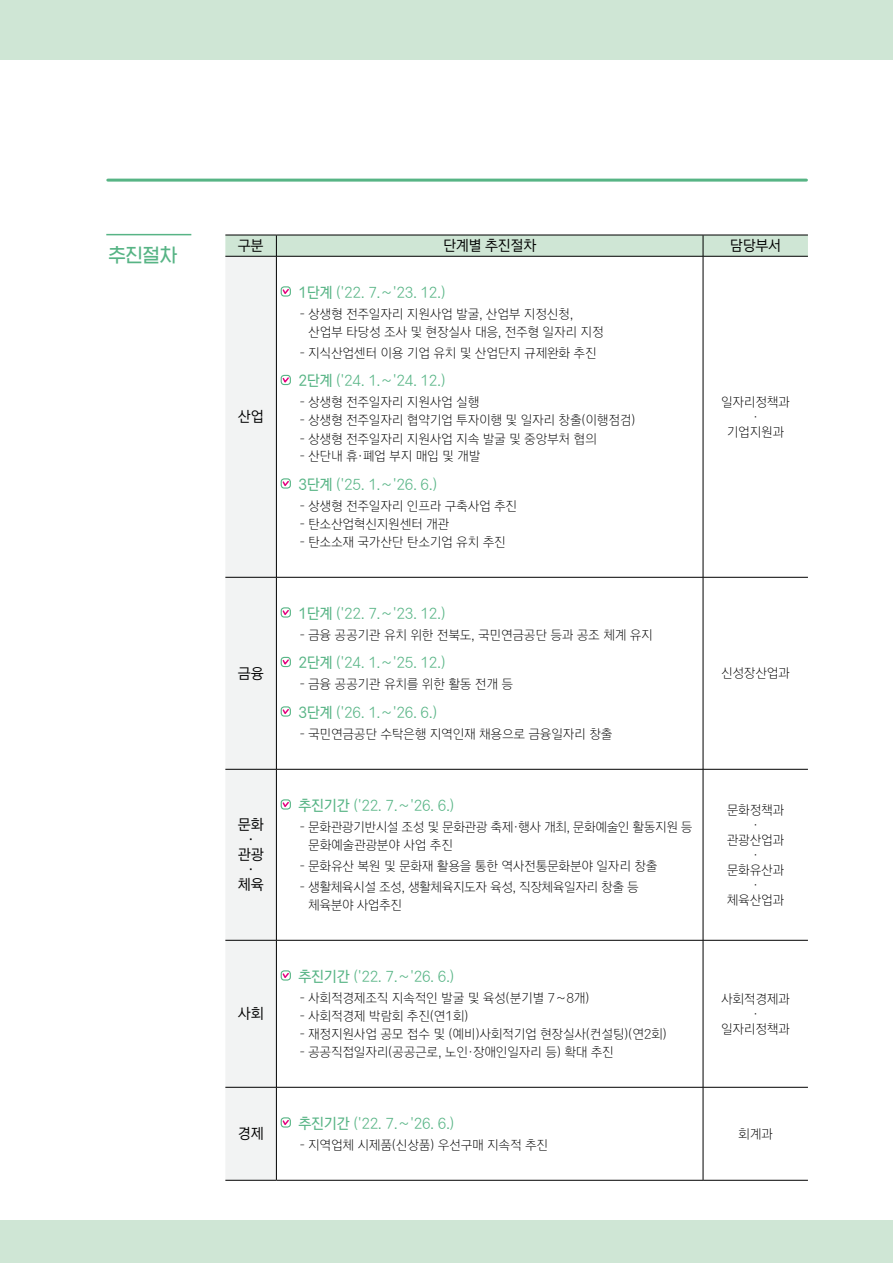
<style>
.page{position:relative;width:893px;height:1263px;background:#fff}
.page>*{position:absolute;margin:0;border:0;box-sizing:border-box;transform-origin:0 0}
.t1{font:19.5px "HGG Gothicssi 60 g";color:#57b485}
.t2{font:15px "Typo S Si Gothic 120";letter-spacing:-.025em;color:#57b485;scale:.96 1}
.t3{font:15px/15px "Typo S Si Gothic 130";letter-spacing:-.025em;color:#000;text-align:center;scale:.96 1}
.t4{font:13.5px/15px "Typo S Si Gothic 110";letter-spacing:-.025em;color:#000;scale:.96 1}
.s1{font-family:"Typo S Si Gothic 140"}
</style>
<div class="page">
<div style="left:0;top:0;width:893px;height:60px;background:#cfe6d5"></div>
<div style="left:0;top:1220px;width:893px;height:43px;background:#cfe6d5"></div>
<hr style="left:108px;top:179px;width:698px;height:3px;background:#57b485">
<hr style="left:106px;top:234px;width:85px;height:1px;background:#57b485">
<div style="left:225px;top:257px;width:51px;height:923px;background:#f2f3f3"></div>
<div style="left:225px;top:236px;width:583px;height:20px;background:#cfe6d5"></div>
<hr style="left:225px;top:256px;width:51px;height:1px;background:#000">
<hr style="left:276px;top:256px;width:427px;height:1px;background:#000">
<hr style="left:276px;top:256px;width:1px;height:321px;background:#000">
<hr style="left:703px;top:256px;width:105px;height:1px;background:#000">
<hr style="left:703px;top:256px;width:1px;height:321px;background:#000">
<hr style="left:225px;top:577px;width:51px;height:1px;background:#000">
<hr style="left:276px;top:577px;width:427px;height:1px;background:#000">
<hr style="left:276px;top:577px;width:1px;height:192px;background:#000">
<hr style="left:703px;top:577px;width:105px;height:1px;background:#000">
<hr style="left:703px;top:577px;width:1px;height:192px;background:#000">
<hr style="left:225px;top:769px;width:51px;height:1px;background:#000">
<hr style="left:276px;top:769px;width:427px;height:1px;background:#000">
<hr style="left:276px;top:769px;width:1px;height:171px;background:#000">
<hr style="left:703px;top:769px;width:105px;height:1px;background:#000">
<hr style="left:703px;top:769px;width:1px;height:171px;background:#000">
<hr style="left:225px;top:940px;width:51px;height:1px;background:#000">
<hr style="left:276px;top:940px;width:427px;height:1px;background:#000">
<hr style="left:276px;top:940px;width:1px;height:147px;background:#000">
<hr style="left:703px;top:940px;width:105px;height:1px;background:#000">
<hr style="left:703px;top:940px;width:1px;height:147px;background:#000">
<hr style="left:225px;top:1087px;width:51px;height:1px;background:#000">
<hr style="left:276px;top:1087px;width:427px;height:1px;background:#000">
<hr style="left:276px;top:1087px;width:1px;height:93px;background:#000">
<hr style="left:703px;top:1087px;width:105px;height:1px;background:#000">
<hr style="left:703px;top:1087px;width:1px;height:93px;background:#000">
<hr style="left:225px;top:235px;width:51px;height:1px;background:#000">
<hr style="left:276px;top:235px;width:427px;height:1px;background:#000">
<hr style="left:703px;top:235px;width:105px;height:1px;background:#000">
<hr style="left:225px;top:1180px;width:51px;height:1px;background:#000">
<hr style="left:276px;top:1180px;width:427px;height:1px;background:#000">
<hr style="left:703px;top:1180px;width:105px;height:1px;background:#000">
<div style="left:281px;top:286px;width:10px;height:11px;border:1px solid #57b485;border-radius:3px"></div>
<svg style="left:281px;top:287px;width:9px;height:9px"></svg>
<div style="left:281px;top:375px;width:10px;height:10px;border:1px solid #57b485;border-radius:3px"></div>
<svg style="left:281px;top:376px;width:9px;height:9px"></svg>
<div style="left:281px;top:478px;width:10px;height:11px;border:1px solid #57b485;border-radius:3px"></div>
<svg style="left:281px;top:479px;width:9px;height:9px"></svg>
<div style="left:281px;top:607px;width:10px;height:11px;border:1px solid #57b485;border-radius:3px"></div>
<svg style="left:281px;top:608px;width:9px;height:9px"></svg>
<div style="left:281px;top:657px;width:10px;height:10px;border:1px solid #57b485;border-radius:3px"></div>
<svg style="left:281px;top:658px;width:9px;height:9px"></svg>
<div style="left:281px;top:706px;width:10px;height:11px;border:1px solid #57b485;border-radius:3px"></div>
<svg style="left:281px;top:707px;width:9px;height:9px"></svg>
<div style="left:281px;top:799px;width:10px;height:10px;border:1px solid #57b485;border-radius:3px"></div>
<svg style="left:281px;top:800px;width:9px;height:9px"></svg>
<div style="left:281px;top:970px;width:10px;height:10px;border:1px solid #57b485;border-radius:3px"></div>
<svg style="left:281px;top:971px;width:9px;height:9px"></svg>
<div style="left:281px;top:1117px;width:10px;height:10px;border:1px solid #57b485;border-radius:3px"></div>
<svg style="left:281px;top:1118px;width:9px;height:9px"></svg>
<h1 class="t1" style="left:108px;top:244px;width:70px">추진절차</h1>
<p class="t3" style="left:238px;top:239px;width:28px">구분</p>
<p class="t3" style="left:443px;top:239px;width:99px">단계별 추진절차</p>
<p class="t3" style="left:730px;top:239px;width:55px">담당부서</p>
<p class="t3" style="left:238px;top:410px;width:28px">산업</p>
<p class="t3" style="left:238px;top:666px;width:28px">금융</p>
<p class="t3" style="left:238px;top:818px;width:28px">문화 · 관광 · 체육</p>
<p class="t3" style="left:238px;top:1007px;width:28px">사회</p>
<p class="t3" style="left:238px;top:1127px;width:28px">경제</p>
<p class="t2" style="left:299px;top:284px;width:155px"><span class="s1">1단계</span> ('22. 7.∼'23. 12.)</p>
<p class="t4" style="left:308px;top:305px;width:309px;line-height:18px;text-indent:-9px">- 상생형 전주일자리 지원사업 발굴, 산업부 지정신청, 산업부 타당성 조사 및 현장실사 대응, 전주형 일자리 지정</p>
<p class="t4" style="left:300px;top:346px;width:311px">- 지식산업센터 이용 기업 유치 및 산업단지 규제완화 추진</p>
<p class="t2" style="left:299px;top:373px;width:155px"><span class="s1">2단계</span> ('24. 1.∼'24. 12.)</p>
<p class="t4" style="left:300px;top:395px;width:189px">- 상생형 전주일자리 지원사업 실행</p>
<p class="t4" style="left:300px;top:413px;width:351px">- 상생형 전주일자리 협약기업 투자이행 및 일자리 창출(이행점검)</p>
<p class="t4" style="left:300px;top:432px;width:311px">- 상생형 전주일자리 지원사업 지속 발굴 및 중앙부처 협의</p>
<p class="t4" style="left:300px;top:449px;width:190px">- 산단내 휴·폐업 부지 매입 및 개발</p>
<p class="t2" style="left:299px;top:476px;width:146px"><span class="s1">3단계</span> ('25. 1.∼'26. 6.)</p>
<p class="t4" style="left:300px;top:499px;width:228px">- 상생형 전주일자리 인프라 구축사업 추진</p>
<p class="t4" style="left:300px;top:517px;width:157px">- 탄소산업혁신지원센터 개관</p>
<p class="t4" style="left:300px;top:535px;width:216px">- 탄소소재 국가산단 탄소기업 유치 추진</p>
<p class="t2" style="left:299px;top:605px;width:155px"><span class="s1">1단계</span> ('22. 7.∼'23. 12.)</p>
<p class="t4" style="left:300px;top:628px;width:369px">- 금융 공공기관 유치 위한 전북도, 국민연금공단 등과 공조 체계 유지</p>
<p class="t2" style="left:299px;top:655px;width:155px"><span class="s1">2단계</span> ('24. 1.∼'25. 12.)</p>
<p class="t4" style="left:300px;top:677px;width:224px">- 금융 공공기관 유치를 위한 활동 전개 등</p>
<p class="t2" style="left:299px;top:704px;width:146px"><span class="s1">3단계</span> ('26. 1.∼'26. 6.)</p>
<p class="t4" style="left:300px;top:727px;width:327px">- 국민연금공단 수탁은행 지역인재 채용으로 금융일자리 창출</p>
<p class="t2" style="left:299px;top:797px;width:164px"><span class="s1">추진기간</span> ('22. 7.∼'26. 6.)</p>
<p class="t4" style="left:308px;top:818px;width:402px;line-height:18px;text-indent:-9px">- 문화관광기반시설 조성 및 문화관광 축제·행사 개최, 문화예술인 활동지원 등 문화예술관광분야 사업 추진</p>
<p class="t4" style="left:300px;top:859px;width:374px">- 문화유산 복원 및 문화재 활용을 통한 역사전통문화분야 일자리 창출</p>
<p class="t4" style="left:308px;top:878px;width:346px;line-height:18px;text-indent:-9px">- 생활체육시설 조성, 생활체육지도자 육성, 직장체육일자리 창출 등 체육분야 사업추진</p>
<p class="t2" style="left:299px;top:968px;width:164px"><span class="s1">추진기간</span> ('22. 7.∼'26. 6.)</p>
<p class="t4" style="left:300px;top:991px;width:303px">- 사회적경제조직 지속적인 발굴 및 육성(분기별 7∼8개)</p>
<p class="t4" style="left:300px;top:1009px;width:177px">- 사회적경제 박람회 추진(연1회)</p>
<p class="t4" style="left:300px;top:1027px;width:384px">- 재정지원사업 공모 접수 및 (예비)사회적기업 현장실사(컨설팅)(연2회)</p>
<p class="t4" style="left:300px;top:1045px;width:329px">- 공공직접일자리(공공근로, 노인·장애인일자리 등) 확대 추진</p>
<p class="t2" style="left:299px;top:1115px;width:164px"><span class="s1">추진기간</span> ('22. 7.∼'26. 6.)</p>
<p class="t4" style="left:300px;top:1138px;width:260px">- 지역업체 시제품(신상품) 우선구매 지속적 추진</p>
<p class="t4" style="left:721px;top:395px;width:73px;text-align:center">일자리정책과 ·<br>기업지원과</p>
<p class="t4" style="left:721px;top:666px;width:73px">신성장산업과</p>
<p class="t4" style="left:727px;top:803px;width:61px;text-align:center">문화정책과 · 관광산업과 · 문화유산과 · 체육산업과</p>
<p class="t4" style="left:721px;top:992px;width:73px;text-align:center">사회적경제과 · 일자리정책과</p>
<p class="t4" style="left:738px;top:1127px;width:38px">회계과</p>
</div>
